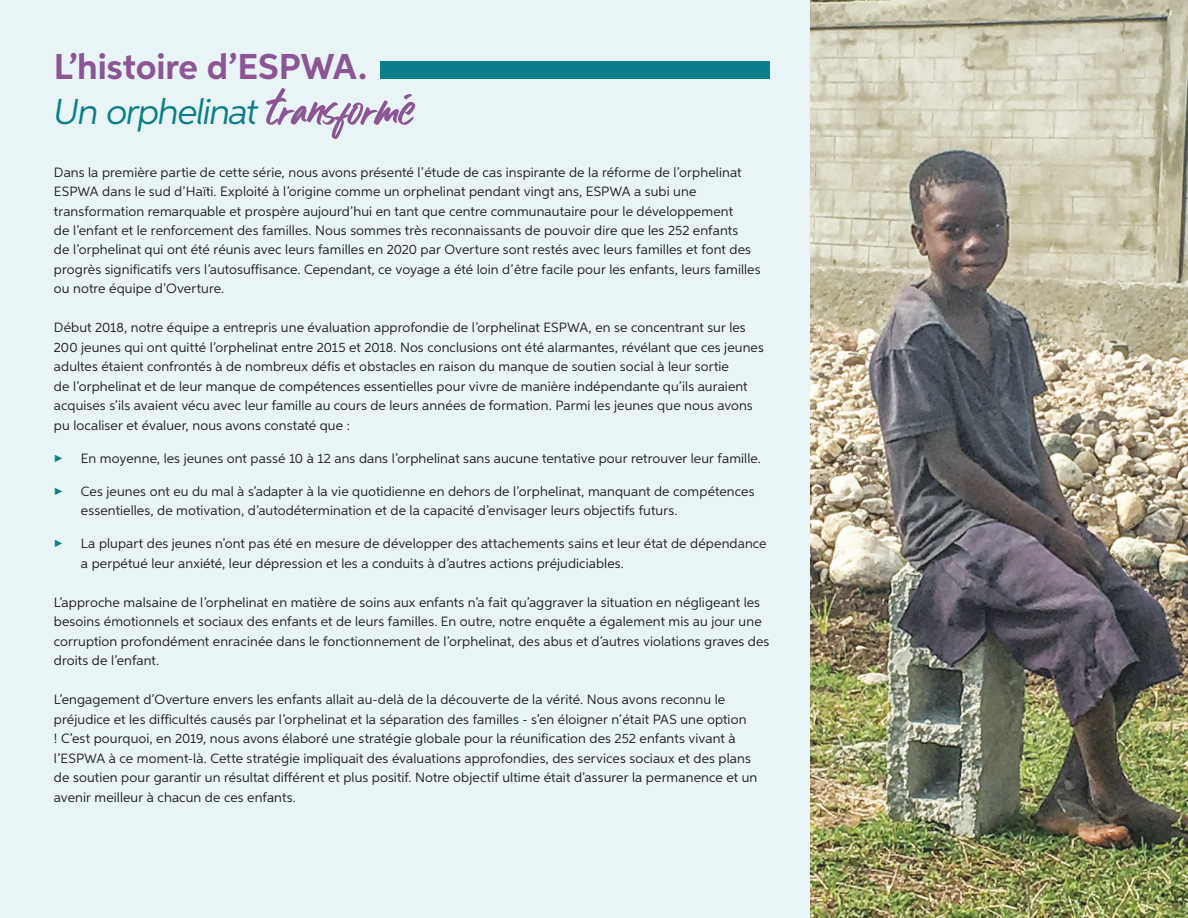
<style>
.page{position:relative;width:1188px;height:918px;background:#fff}
.page>*{position:absolute;margin:0;border:0;box-sizing:border-box;transform-origin:0 0}
.t1{font:700 36px "Aspira";letter-spacing:-.005em;color:#8c5696}
.t2{font:italic 36px "Aspira";letter-spacing:-.035em;color:#0b7f89}
.t3{font:13.5px/19.5px "Aspira";letter-spacing:.01em;color:#231f20}
</style>
<div class="page">
<div style="left:0;top:0;width:810px;height:918px;background:#e8f4f6"></div>
<svg style="left:266px;top:88px;width:149px;height:51px"></svg>
<img style="left:810px;top:0;width:378px;height:918px">
<div style="left:380px;top:61px;width:389px;height:18px;background:#0b7f89"></div>
<h1 class="t1" style="left:54px;top:45px;width:315px">L’histoire d’ESPWA.</h1>
<h1 class="t2" style="left:54px;top:90px;width:206px">Un orphelinat</h1>
<p class="t3" style="left:54px;top:162px;width:708px">Dans la première partie de cette série, nous avons présenté l’étude de cas inspirante de la réforme de l’orphelinat ESPWA dans le sud d’Haïti. Exploité à l’origine comme un orphelinat pendant vingt ans, ESPWA a subi une transformation remarquable et prospère aujourd’hui en tant que centre communautaire pour le développement<br>de l’enfant et le renforcement des familles. Nous sommes très reconnaissants de pouvoir dire que les 252 enfants<br>de l’orphelinat qui ont été réunis avec leurs familles en 2020 par Overture sont restés avec leurs familles et font des progrès significatifs vers l’autosuffisance. Cependant, ce voyage a été loin d’être facile pour les enfants, leurs familles ou notre équipe d’Overture.</p>
<p class="t3" style="left:54px;top:318px;width:711px">Début 2018, notre équipe a entrepris une évaluation approfondie de l’orphelinat ESPWA, en se concentrant sur les 200 jeunes qui ont quitté l’orphelinat entre 2015 et 2018. Nos conclusions ont été alarmantes, révélant que ces jeunes adultes étaient confrontés à de nombreux défis et obstacles en raison du manque de soutien social à leur sortie<br>de l’orphelinat et de leur manque de compétences essentielles pour vivre de manière indépendante qu’ils auraient acquises s’ils avaient vécu avec leur famille au cours de leurs années de formation. Parmi les jeunes que nous avons pu localiser et évaluer, nous avons constaté que :</p>
<p class="t3" style="left:81px;top:448px;width:681px">En moyenne, les jeunes ont passé 10 à 12 ans dans l’orphelinat sans aucune tentative pour retrouver leur famille.</p>
<p class="t3" style="left:81px;top:481px;width:675px">Ces jeunes ont eu du mal à s’adapter à la vie quotidienne en dehors de l’orphelinat, manquant de compétences essentielles, de motivation, d’autodétermination et de la capacité d’envisager leurs objectifs futurs.</p>
<p class="t3" style="left:81px;top:534px;width:687px">La plupart des jeunes n’ont pas été en mesure de développer des attachements sains et leur état de dépendance a perpétué leur anxiété, leur dépression et les a conduits à d’autres actions préjudiciables.</p>
<p class="t3" style="left:54px;top:592px;width:717px">L’approche malsaine de l’orphelinat en matière de soins aux enfants n’a fait qu’aggraver la situation en négligeant les besoins émotionnels et sociaux des enfants et de leurs familles. En outre, notre enquête a également mis au jour une corruption profondément enracinée dans le fonctionnement de l’orphelinat, des abus et d’autres violations graves des droits de l’enfant.</p>
<p class="t3" style="left:54px;top:690px;width:705px">L’engagement d’Overture envers les enfants allait au-delà de la découverte de la vérité. Nous avons reconnu le préjudice et les difficultés causés par l’orphelinat et la séparation des familles - s’en éloigner n’était PAS une option<br>! C’est pourquoi, en 2019, nous avons élaboré une stratégie globale pour la réunification des 252 enfants vivant à l’ESPWA à ce moment-là. Cette stratégie impliquait des évaluations approfondies, des services sociaux et des plans de soutien pour garantir un résultat différent et plus positif. Notre objectif ultime était d’assurer la permanence et un avenir meilleur à chacun de ces enfants.</p>
</div>
